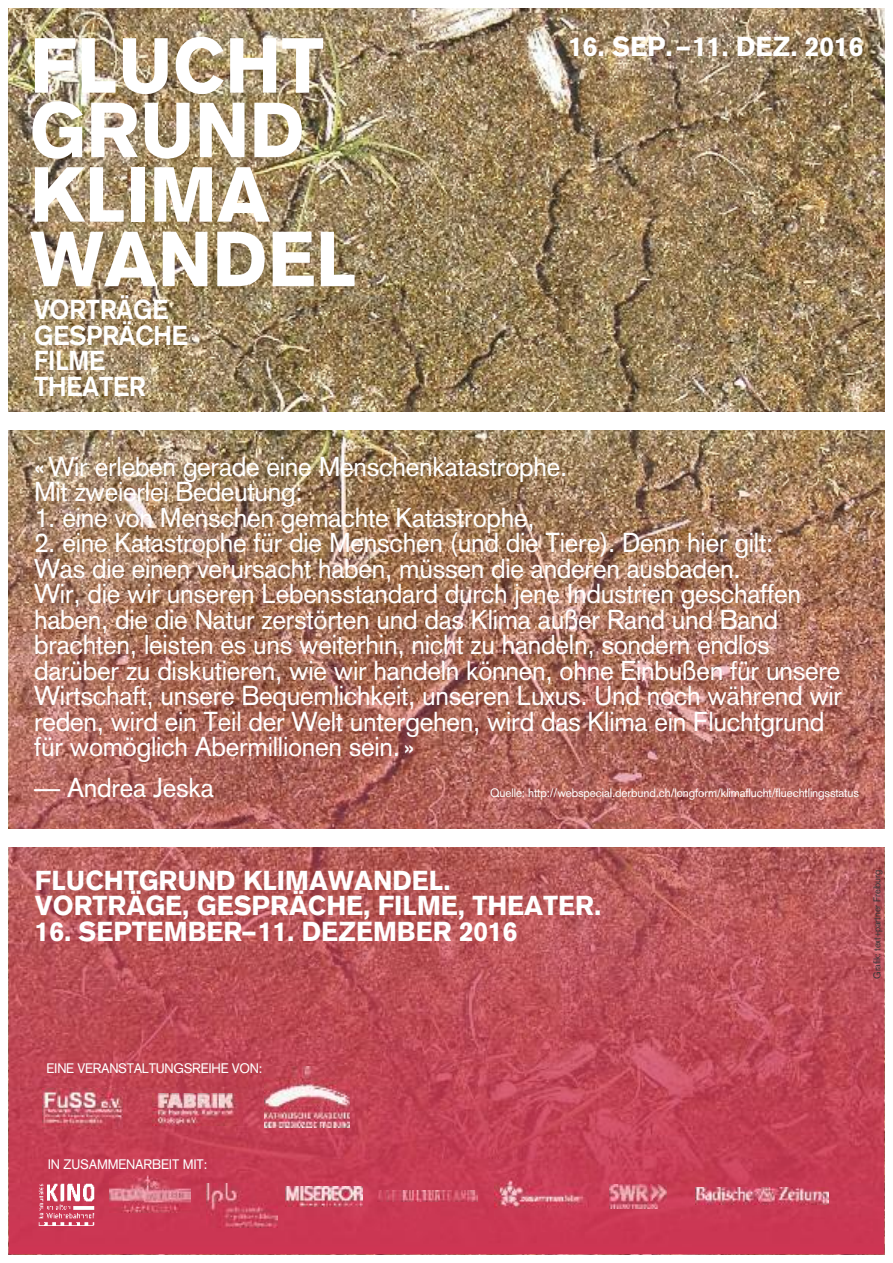
<style>
.page{position:relative;width:893px;height:1263px;background:#fff}
.page>*{position:absolute;margin:0;border:0;box-sizing:border-box;transform-origin:0 0}
.t1{font:900 76.5px/64.5px "Akzidenz Grotesk";color:#fff}
.t2{font:27px/25.5px "Akzidenz Grotesk";letter-spacing:-.01em;color:#fff}
.t3{font:900 27px/25.5px "Akzidenz Grotesk";color:#fff}
.t4{font:700 27px/25.5px "Akzidenz Grotesk";color:#fff}
.t5{font:13.65px "Akzidenz Grotesk";letter-spacing:-.02em;color:#fff;scale:.96 1}
.t6{font:12px "Akzidenz Grotesk";letter-spacing:-.01em;color:#fff}
.t7{font:9.75px "Akzidenz Grotesk";letter-spacing:-.015em;color:#39383a;scale:.95 1}
</style>
<div class="page">
<img style="left:9px;top:9px;width:875px;height:403px">
<img style="left:9px;top:430px;width:875px;height:824px">
<img style="left:378px;top:1191px;width:99px;height:11px">
<img style="left:152px;top:1093px;width:91px;height:33px">
<img style="left:110px;top:1175px;width:80px;height:38px">
<img style="left:207px;top:1183px;width:71px;height:44px">
<img style="left:286px;top:1186px;width:77px;height:20px">
<img style="left:264px;top:1067px;width:86px;height:60px">
<img style="left:42px;top:1089px;width:80px;height:39px">
<img style="left:38px;top:1184px;width:57px;height:42px">
<img style="left:494px;top:1174px;width:95px;height:57px">
<img style="left:610px;top:1185px;width:56px;height:23px">
<img style="left:695px;top:1188px;width:134px;height:17px">
<div style="left:0;top:829px;width:893px;height:17px;background:#fff"></div>
<h1 class="t1" style="left:30px;top:40px;width:329px">FLUCHT<br>GRUND<br>KLIMA<br>WANDEL</h1>
<p class="t3" style="left:568px;top:36px;width:296px">16. SEP.–11. DEZ. 2016</p>
<p class="t4" style="left:34px;top:299px;width:155px">VORTRÄGE<br>GESPRÄCHE<br>FILME<br>THEATER</p>
<p class="t2" style="left:34px;top:456px;width:535px">«Wir erleben gerade eine Menschenkatastrophe.<br>Mit zweierlei Bedeutung:</p>
<p class="t2" style="left:34px;top:507px;width:502px">1. eine von Menschen gemachte Katastrophe,</p>
<p class="t2" style="left:34px;top:533px;width:810px">2. eine Katastrophe für die Menschen (und die Tiere). Denn hier gilt:<br>Was die einen verursacht haben, müssen die anderen ausbaden.<br>Wir, die wir unseren Lebensstandard durch jene Industrien geschaffen haben, die die Natur zerstörten und das Klima außer Rand und Band brachten, leisten es uns weiterhin, nicht zu handeln, sondern endlos darüber zu diskutieren, wie wir handeln können, ohne Einbußen für unsere Wirtschaft, unsere Bequemlichkeit, unseren Luxus. Und noch während wir reden, wird ein Teil der Welt untergehen, wird das Klima ein Fluchtgrund für womöglich Abermillionen sein. »</p>
<p class="t2" style="left:34px;top:777px;width:181px">— Andrea Jeska</p>
<p class="t6" style="left:490px;top:788px;width:370px">Quelle: http://webspecial.derbund.ch/longform/klimaflucht/fluechtlingsstatus</p>
<p class="t3" style="left:35px;top:870px;width:568px">FLUCHTGRUND KLIMAWANDEL.<br>VORTRÄGE, GESPRÄCHE, FILME, THEATER.</p>
<p class="t3" style="left:35px;top:921px;width:484px">16. SEPTEMBER–11. DEZEMBER 2016</p>
<p class="t7" style="left:873px;top:979px;width:116px;rotate:-90deg">Grafik: text+partner Freiburg</p>
<p class="t5" style="left:47px;top:1063px;width:226px">EINE VERANSTALTUNGSREIHE VON:</p>
<p class="t5" style="left:48px;top:1159px;width:168px">IN ZUSAMMENARBEIT MIT:</p>
</div>
